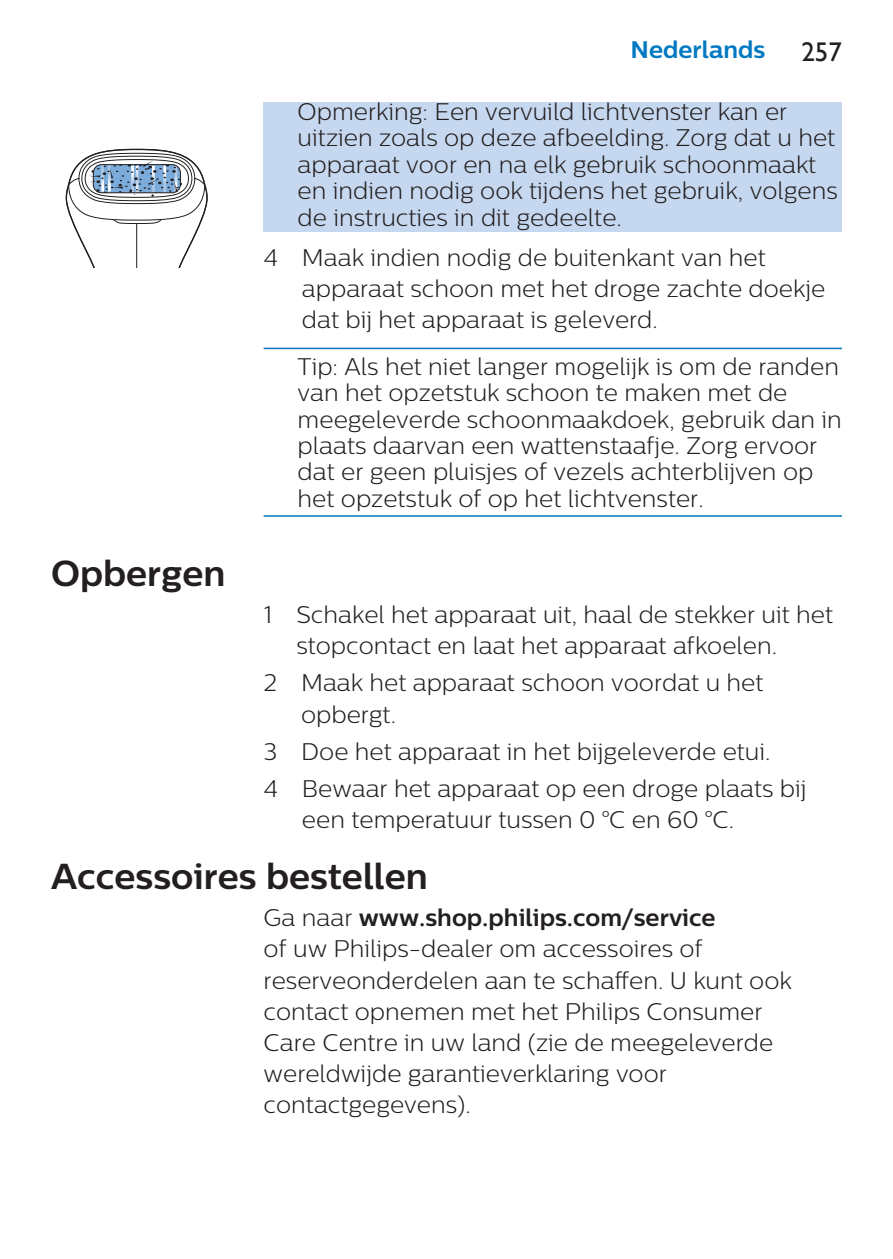
<style>
.page{position:relative;width:893px;height:1259px;background:#fff}
.page>*{position:absolute;margin:0;border:0;box-sizing:border-box;transform-origin:0 0}
.t1{font:700 36px "Centrale Sans";color:#231f20}
.t2{font:27px "Gill Sans Alt One WGL";color:#231f20}
.t3{font:300 24px/31.2px "Centrale Sans";color:#231f20}
.t4{font:700 24px "Centrale Sans";color:#0079c2}
.s1{font-weight:700}
</style>
<div class="page">
<div style="left:264px;top:102px;width:578px;height:130px;background:#c6d8ef"></div>
<hr style="left:264px;top:348px;width:578px;height:1px;background:#0079c2">
<hr style="left:264px;top:515px;width:578px;height:2px;background:#0079c2">
<svg style="left:65px;top:148px;width:143px;height:120px"></svg>
<div style="left:93px;top:164px;width:88px;height:29px;border:1px solid #231f20;border-radius:8px"></div>
<p class="t4" style="left:631px;top:35px;width:136px">Nederlands</p>
<p class="t2" style="left:801px;top:33px;width:42px">257</p>
<h1 class="t1" style="left:51px;top:551px;width:176px">Opbergen</h1>
<p class="t3" style="left:298px;top:98px;width:542px;line-height:26.4px">Opmerking: Een vervuild lichtvenster kan er uitzien zoals op deze afbeelding. Zorg dat u het apparaat voor en na elk gebruik schoonmaakt en indien nodig ook tijdens het gebruik, volgens de instructies in dit gedeelte.</p>
<p class="t3" style="left:302px;top:241px;width:525px;text-indent:-38px">4 Maak indien nodig de buitenkant van het apparaat schoon met het droge zachte doekje dat bij het apparaat is geleverd.</p>
<p class="t3" style="left:298px;top:353px;width:546px;line-height:26.4px">Tip: Als het niet langer mogelijk is om de randen van het opzetstuk schoon te maken met de meegeleverde schoonmaakdoek, gebruik dan in plaats daarvan een wattenstaafje. Zorg ervoor dat er geen pluisjes of vezels achterblijven op het opzetstuk of op het lichtvenster.</p>
<p class="t3" style="left:296px;top:598px;width:538px;text-indent:-33px">1 Schakel het apparaat uit, haal de stekker uit het stopcontact en laat het apparaat afkoelen.</p>
<p class="t3" style="left:301px;top:667px;width:464px;text-indent:-37px">2 Maak het apparaat schoon voordat u het opbergt.</p>
<p class="t3" style="left:264px;top:732px;width:544px;line-height:37.2px">3 Doe het apparaat in het bijgeleverde etui.<br>4 Bewaar het apparaat op een droge plaats bij</p>
<p class="t3" style="left:302px;top:804px;width:434px">een temperatuur tussen 0 °C en 60 °C.</p>
<h1 class="t1" style="left:51px;top:854px;width:379px">Accessoires bestellen</h1>
<p class="t3" style="left:264px;top:901px;width:530px">Ga naar <span class="s1">www.shop.philips.com/service<br></span>of uw Philips-dealer om accessoires of reserveonderdelen aan te schaffen. U kunt ook contact opnemen met het Philips Consumer Care Centre in uw land (zie de meegeleverde wereldwijde garantieverklaring voor contactgegevens).</p>
</div>
